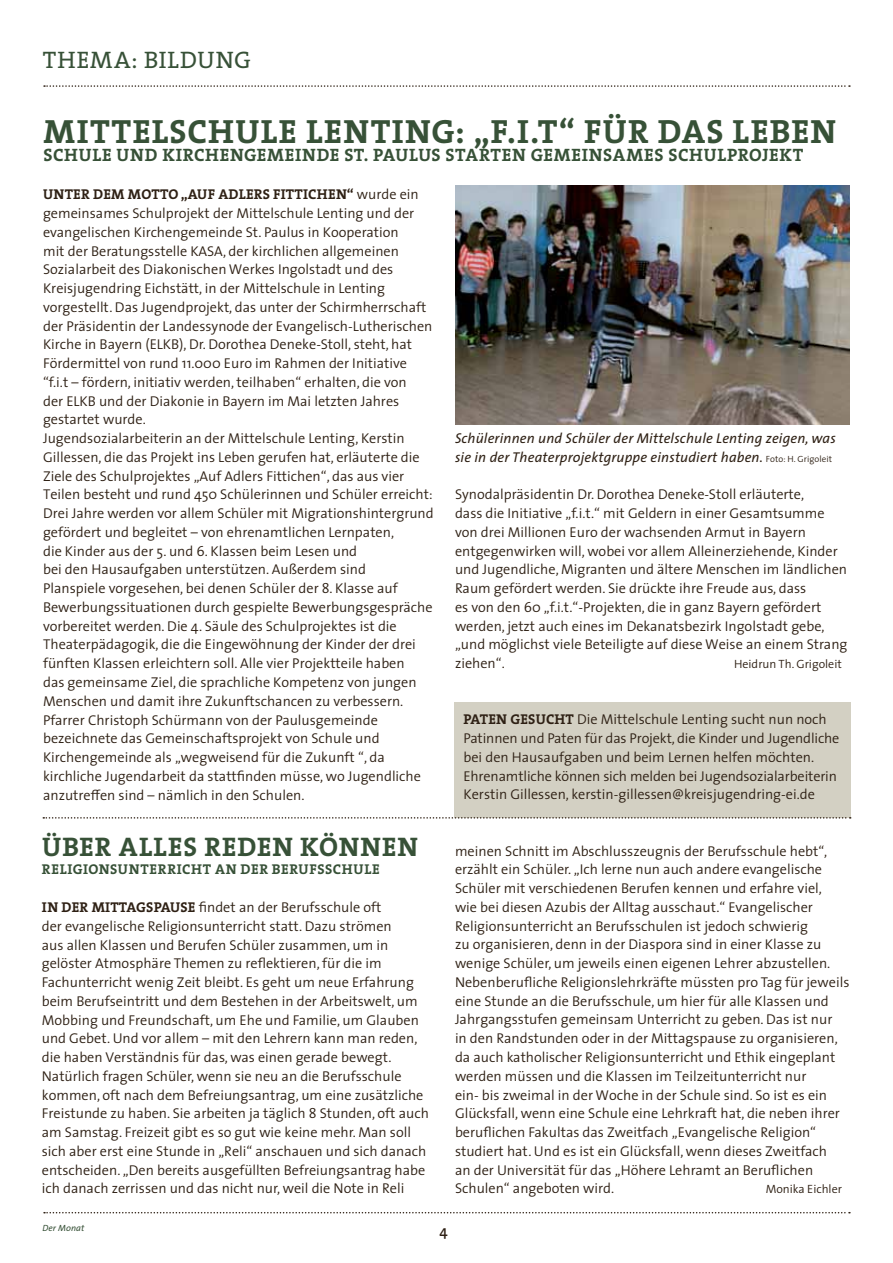
<style>
.page{position:relative;width:893px;height:1263px;background:#fff}
.page>*{position:absolute;margin:0;border:0;box-sizing:border-box;transform-origin:0 0}
.t1{font:700 33.75px "The Serif";letter-spacing:.045em;color:#375137}
.t2{font:700 27px "The Serif";letter-spacing:.03em;color:#375137}
.t3{font:24px "The Serif";letter-spacing:.045em;color:#375137}
.t4{font:700 18px "The Serif";letter-spacing:.025em;color:#375137}
.t5{font:600 15px "The Sans";color:#2e2014}
.t6{font:300 14.25px/18.8px "The Sans";color:#2e2014}
.t7{font:italic 14.25px/18.8px "The Sans";letter-spacing:.01em;color:#2e2014}
.t8{font:700 14.25px "The Serif";letter-spacing:.015em;color:#2e2014}
.t9{font:700 14.25px "The Serif";letter-spacing:.045em;color:#375137}
.t10{font:300 12px "The Sans";color:#2e2014}
.t11{font:italic 9px "The Sans";letter-spacing:.01em;color:#375137}
.s1{font-family:"The Serif";font-weight:700}
.s2{font-weight:300;font-style:normal;font-size:9px}
</style>
<div class="page">
<svg style="left:44px;top:1212px;width:806px;height:1px"></svg>
<svg style="left:44px;top:85px;width:806px;height:2px"></svg>
<div style="left:454px;top:702px;width:396px;height:116px;background:#d3d0c3"></div>
<svg style="left:43px;top:817px;width:808px;height:2px"></svg>
<img style="left:455px;top:186px;width:394px;height:238px">
<h3 class="t3" style="left:43px;top:40px;width:210px">THEMA: BILDUNG</h3>
<h1 class="t1" style="left:44px;top:103px;width:54px">MITTELSCHULE</h1>
<h1 class="t1" style="left:306px;top:103px;width:41px">LENTING</h1>
<h1 class="t1" style="left:455px;top:103px;width:225px">: „F.I.T“ FÜR DAS</h1>
<h1 class="t1" style="left:733px;top:103px;width:41px">LEBEN</h1>
<p class="t4" style="left:43px;top:140px;width:23px">SCHULE</p>
<p class="t4" style="left:117px;top:140px;width:15px">UND</p>
<p class="t4" style="left:162px;top:140px;width:26px">KIRCHENGEMEINDE</p>
<p class="t4" style="left:344px;top:140px;width:52px">ST. PAULUS</p>
<p class="t4" style="left:446px;top:140px;width:13px">STARTEN</p>
<p class="t4" style="left:531px;top:140px;width:13px">GEMEINSAMES</p>
<p class="t4" style="left:668px;top:140px;width:22px">SCHULPROJEKT</p>
<p class="t6" style="left:43px;top:185px;width:392px;text-indent:304px"><span class="s1">“</span> wurde ein gemeinsames Schulprojekt der Mittelschule Lenting und der evangelischen Kirchengemeinde St. Paulus in Kooperation<br>mit der Beratungsstelle KASA, der kirchlichen allgemeinen Sozialarbeit des Diakonischen Werkes Ingolstadt und des Kreisjugendring Eichstätt, in der Mittelschule in Lenting vorgestellt. Das Jugendprojekt, das unter der Schirmherrschaft der Präsidentin der Landessynode der Evangelisch-Lutherischen Kirche in Bayern (ELKB), Dr. Dorothea Deneke-Stoll, steht, hat Fördermittel von rund 11.000 Euro im Rahmen der Initiative “f.i.t – fördern, initiativ werden, teilhaben“ erhalten, die von<br>der ELKB und der Diakonie in Bayern im Mai letzten Jahres gestartet wurde.<br>Jugendsozialarbeiterin an der Mittelschule Lenting, Kerstin Gillessen, die das Projekt ins Leben gerufen hat, erläuterte die Ziele des Schulprojektes „Auf Adlers Fittichen“, das aus vier Teilen besteht und rund 450 Schülerinnen und Schüler erreicht:<br>Drei Jahre werden vor allem Schüler mit Migrationshintergrund gefördert und begleitet – von ehrenamtlichen Lernpaten,<br>die Kinder aus der 5. und 6. Klassen beim Lesen und<br>bei den Hausaufgaben unterstützen. Außerdem sind<br>Planspiele vorgesehen, bei denen Schüler der 8. Klasse auf Bewerbungssituationen durch gespielte Bewerbungsgespräche vorbereitet werden. Die 4. Säule des Schulprojektes ist die Theaterpädagogik, die die Eingewöhnung der Kinder der drei fünften Klassen erleichtern soll. Alle vier Projektteile haben<br>das gemeinsame Ziel, die sprachliche Kompetenz von jungen Menschen und damit ihre Zukunftschancen zu verbessern.<br>Pfarrer Christoph Schürmann von der Paulusgemeinde bezeichnete das Gemeinschaftsprojekt von Schule und Kirchengemeinde als „wegweisend für die Zukunft “, da kirchliche Jugendarbeit da stattfinden müsse, wo Jugendliche anzutreffen sind – nämlich in den Schulen.</p>
<p class="t8" style="left:43px;top:183px;width:21px">UNTER</p>
<p class="t8" style="left:93px;top:183px;width:12px">DEM</p>
<p class="t8" style="left:128px;top:183px;width:24px">MOTTO</p>
<p class="t8" style="left:181px;top:183px;width:57px">„AUF ADLERS</p>
<p class="t8" style="left:273px;top:183px;width:17px">FITTICHEN</p>
<h2 class="t2" style="left:42px;top:824px;width:378px">ÜBER ALLES REDEN KÖNNEN</h2>
<p class="t9" style="left:42px;top:858px;width:339px">RELIGIONSUNTERRICHT AN DER BERUFSSCHULE</p>
<p class="t6" style="left:42px;top:897px;width:389px;text-indent:157px">findet an der Berufsschule oft<br>der evangelische Religionsunterricht statt. Dazu strömen<br>aus allen Klassen und Berufen Schüler zusammen, um in gelöster Atmosphäre Themen zu reflektieren, für die im Fachunterricht wenig Zeit bleibt. Es geht um neue Erfahrung beim Berufseintritt und dem Bestehen in der Arbeitswelt, um Mobbing und Freundschaft, um Ehe und Familie, um Glauben und Gebet. Und vor allem – mit den Lehrern kann man reden, die haben Verständnis für das, was einen gerade bewegt.<br>Natürlich fragen Schüler, wenn sie neu an die Berufsschule kommen, oft nach dem Befreiungsantrag, um eine zusätzliche Freistunde zu haben. Sie arbeiten ja täglich 8 Stunden, oft auch am Samstag. Freizeit gibt es so gut wie keine mehr. Man soll sich aber erst eine Stunde in „Reli“ anschauen und sich danach entscheiden. „Den bereits ausgefüllten Befreiungsantrag habe ich danach zerrissen und das nicht nur, weil die Note in Reli</p>
<p class="t8" style="left:42px;top:895px;width:30px">IN DER</p>
<p class="t8" style="left:92px;top:895px;width:23px">MITTAGSPAUSE</p>
<p class="t7" style="left:455px;top:428px;width:382px">Schülerinnen und Schüler der Mittelschule Lenting zeigen, was sie in der Theaterprojektgruppe einstudiert haben. <span class="s2">Foto: H. Grigoleit</span></p>
<p class="t6" style="left:455px;top:485px;width:394px">Synodalpräsidentin Dr. Dorothea Deneke-Stoll erläuterte,<br>dass die Initiative „f.i.t.“ mit Geldern in einer Gesamtsumme von drei Millionen Euro der wachsenden Armut in Bayern entgegenwirken will, wobei vor allem Alleinerziehende, Kinder und Jugendliche, Migranten und ältere Menschen im ländlichen Raum gefördert werden. Sie drückte ihre Freude aus, dass<br>es von den 60 „f.i.t.“-Projekten, die in ganz Bayern gefördert werden, jetzt auch eines im Dekanatsbezirk Ingolstadt gebe, „und möglichst viele Beteiligte auf diese Weise an einem Strang ziehen“.</p>
<p class="t10" style="left:734px;top:654px;width:109px">Heidrun Th. Grigoleit</p>
<p class="t6" style="left:463px;top:710px;width:377px"><span class="s1">PATEN GESUCHT</span> Die Mittelschule Lenting sucht nun noch Patinnen und Paten für das Projekt, die Kinder und Jugendliche bei den Hausaufgaben und beim Lernen helfen möchten.<br>Ehrenamtliche können sich melden bei Jugendsozialarbeiterin Kerstin Gillessen, kerstin-gillessen@kreisjugendring-ei.de</p>
<p class="t6" style="left:455px;top:841px;width:396px">meinen Schnitt im Abschlusszeugnis der Berufsschule hebt“, erzählt ein Schüler. „Ich lerne nun auch andere evangelische Schüler mit verschiedenen Berufen kennen und erfahre viel,<br>wie bei diesen Azubis der Alltag ausschaut.“ Evangelischer Religionsunterricht an Berufsschulen ist jedoch schwierig<br>zu organisieren, denn in der Diaspora sind in einer Klasse zu wenige Schüler, um jeweils einen eigenen Lehrer abzustellen.<br>Nebenberufliche Religionslehrkräfte müssten pro Tag für jeweils eine Stunde an die Berufsschule, um hier für alle Klassen und Jahrgangsstufen gemeinsam Unterricht zu geben. Das ist nur<br>in den Randstunden oder in der Mittagspause zu organisieren, da auch katholischer Religionsunterricht und Ethik eingeplant werden müssen und die Klassen im Teilzeitunterricht nur<br>ein- bis zweimal in der Woche in der Schule sind. So ist es ein Glücksfall, wenn eine Schule eine Lehrkraft hat, die neben ihrer beruflichen Fakultas das Zweitfach „Evangelische Religion“ studiert hat. Und es ist ein Glücksfall, wenn dieses Zweitfach<br>an der Universität für das „Höhere Lehramt an Beruflichen Schulen“ angeboten wird.</p>
<p class="t10" style="left:766px;top:1179px;width:78px">Monika Eichler</p>
<p class="t11" style="left:43px;top:1221px;width:43px">Der Monat</p>
<p class="t5" style="left:440px;top:1218px;width:10px">4</p>
</div>
